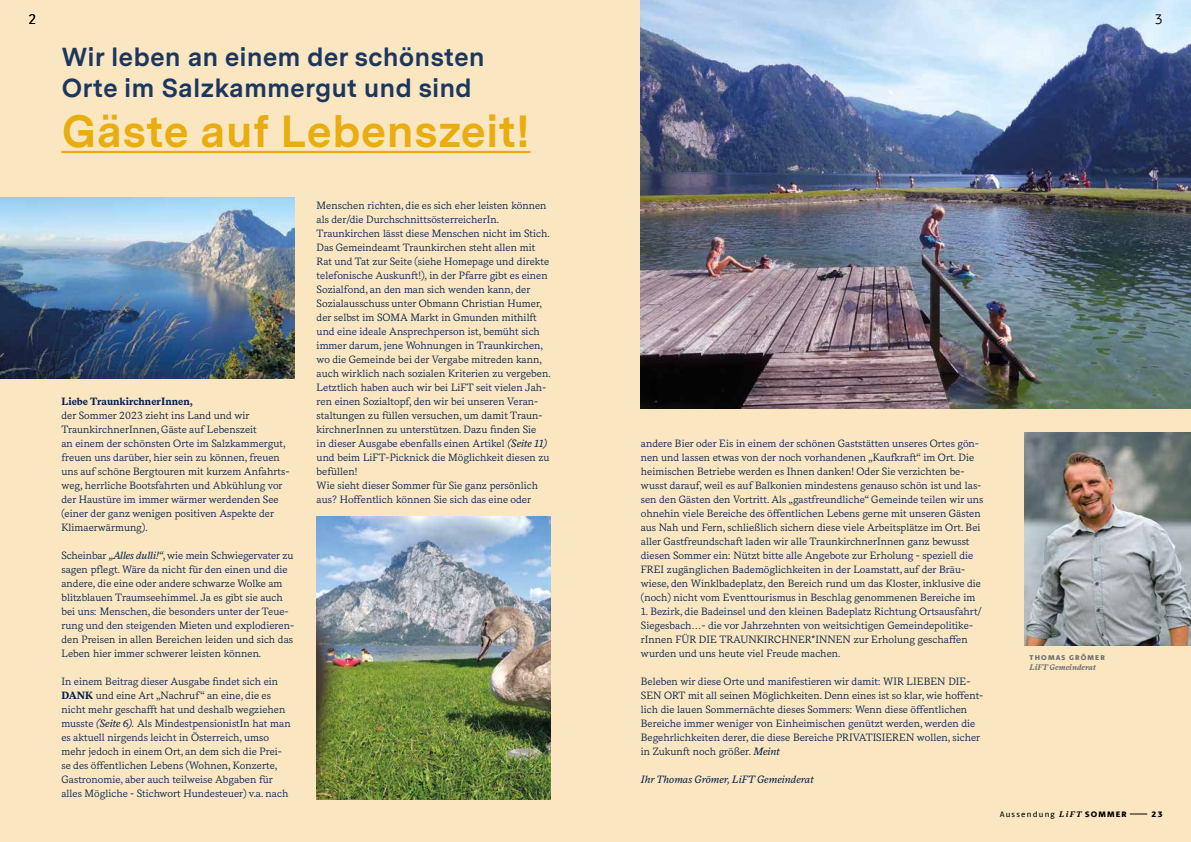
<style>
.page{position:relative;width:1191px;height:842px;background:#fae6c1}
.page>*{position:absolute;margin:0;border:0;box-sizing:border-box;transform-origin:0 0}
.t1{font:700 45px "Messina Sans";color:#e9ad10}
.t2{font:700 26px/31.2px "Messina Sans";color:#1b3760}
.t3{font:14px "Berlingske Sans";color:#000}
.t4{font:10.5px/14px "Messina Serif";color:#001f47}
.t5{font:italic 10.5px "Messina Serif";color:#001f47}
.t6{font:700 10.5px "Messina Serif";color:#001f47}
.t7{font:500 8px "Berlingske Sans";letter-spacing:.145em;color:#000}
.t8{font:italic 700 8px "Messina Serif";color:#706f6f}
.t9{font:900 8px "Berlingske Sans";color:#000}
.t10{font:900 7px "Berlingske Sans";letter-spacing:.17em;color:#706f6f}
.s1{font-style:italic}
.s2{font-weight:700}
.s3{font-family:"Messina Serif";font-weight:700;font-style:italic}
.s4{font-weight:900}
</style>
<div class="page">
<hr style="left:61px;top:151px;width:469px;height:2px;background:#e9ad10">
<img style="left:641px;top:0;width:550px;height:409px">
<img style="left:0;top:198px;width:295px;height:180px">
<svg style="left:1129px;top:813px;width:18px;height:1px"></svg>
<img style="left:1024px;top:432px;width:167px;height:213px">
<img style="left:317px;top:516px;width:233px;height:284px">
<h3 class="t3" style="left:28px;top:9px;width:9px">2</h3>
<h2 class="t2" style="left:61px;top:40px;width:425px">Wir leben an einem der schönsten<br>Orte im Salzkammergut und sind</h2>
<h1 class="t1" style="left:61px;top:98px;width:470px">Gäste auf Lebenszeit!</h1>
<p class="t6" style="left:61px;top:394px;width:133px">Liebe TraunkirchnerInnen,</p>
<p class="t4" style="left:61px;top:408px;width:229px">der Sommer 2023 zieht ins Land und wir TraunkirchnerInnen, Gäste auf Lebenszeit<br>an einem der schönsten Orte im Salzkammergut, freuen uns darüber, hier sein zu können, freuen uns auf schöne Bergtouren mit kurzem Anfahrts&shy;weg, herrliche Bootsfahrten und Abkühlung vor der Haustüre im immer wärmer werdenden See (einer der ganz wenigen positiven Aspekte der Klimaerwärmung).</p>
<p class="t4" style="left:61px;top:548px;width:234px">Scheinbar <span class="s1">„Alles dulli!“</span>, wie mein Schwiegervater zu sagen pflegt. Wäre da nicht für den einen und die andere, die eine oder andere schwarze Wolke am blitzblauen Traumseehimmel. Ja es gibt sie auch bei uns: Menschen, die besonders unter der Teue&shy;rung und den steigenden Mieten und explodieren&shy;den Preisen in allen Bereichen leiden und sich das Leben hier immer schwerer leisten können.</p>
<p class="t4" style="left:61px;top:674px;width:231px">In einem Beitrag dieser Ausgabe findet sich ein <span class="s2">DANK</span> und eine Art „Nachruf“ an eine, die es nicht mehr geschafft hat und deshalb wegziehen musste <span class="s1">(Seite 6)</span><span class="s1">.</span> Als MindestpensionistIn hat man es aktuell nirgends leicht in Österreich, umso mehr jedoch in einem Ort, an dem sich die Prei&shy;se des öffentlichen Lebens (Wohnen, Konzerte, Gastronomie, aber auch teilweise Abgaben für alles Mögliche - Stichwort Hundesteuer) v.a. nach</p>
<p class="t4" style="left:317px;top:198px;width:235px">Menschen richten, die es sich eher leisten können als der/die DurchschnittsösterreicherIn.<br>Traunkirchen lässt diese Menschen nicht im Stich.<br>Das Gemeindeamt Traunkirchen steht allen mit Rat und Tat zur Seite (siehe Homepage und direkte telefonische Auskunft!), in der Pfarre gibt es einen Sozialfond, an den man sich wenden kann, der Sozialausschuss unter Obmann Christian Humer, der selbst im SOMA Markt in Gmunden mithilft und eine ideale Ansprechperson ist, bemüht sich immer darum, jene Wohnungen in Traunkirchen, wo die Gemeinde bei der Vergabe mitreden kann, auch wirklich nach sozialen Kriterien zu vergeben.<br>Letztlich haben auch wir bei LiFT seit vielen Jah&shy;ren einen Sozialtopf, den wir bei unseren Veran&shy;staltungen zu füllen versuchen, um damit Traun&shy;kirchnerInnen zu unterstützen. Dazu finden Sie<br>in dieser Ausgabe ebenfalls einen Artikel <span class="s1">(Seite 11) </span>und beim LiFT-Picknick die Möglichkeit diesen zu befüllen!<br>Wie sieht dieser Sommer für Sie ganz persönlich aus? Hoffentlich können Sie sich das eine oder</p>
<h3 class="t3" style="left:1154px;top:9px;width:9px">3</h3>
<p class="t4" style="left:641px;top:436px;width:344px">andere Bier oder Eis in einem der schönen Gaststätten unseres Ortes gön&shy;nen und lassen etwas von der noch vorhandenen „Kaufkraft“ im Ort. Die heimischen Betriebe werden es Ihnen danken! Oder Sie verzichten be&shy;wusst darauf, weil es auf Balkonien mindestens genauso schön ist und las&shy;sen den Gästen den Vortritt. Als „gastfreundliche“ Gemeinde teilen wir uns ohnehin viele Bereiche des öffentlichen Lebens gerne mit unseren Gästen aus Nah und Fern, schließlich sichern diese viele Arbeitsplätze im Ort. Bei aller Gastfreundschaft laden wir alle TraunkirchnerInnen ganz bewusst diesen Sommer ein: Nützt bitte alle Angebote zur Erholung - speziell die FREI zugänglichen Bademöglichkeiten in der Loamstatt, auf der Bräu&shy;wiese, den Winklbadeplatz, den Bereich rund um das Kloster, inklusive die (noch) nicht vom Eventtourismus in Beschlag genommenen Bereiche im</p>
<p class="t4" style="left:641px;top:604px;width:342px">1. Bezirk, die Badeinsel und den kleinen Badeplatz Richtung Ortsausfahrt/ Siegesbach…- die vor Jahrzehnten von weitsichtigen Gemeindepolitike&shy;rInnen FÜR DIE TRAUNKIRCHNER*INNEN zur Erholung geschaffen wurden und uns heute viel Freude machen.</p>
<p class="t4" style="left:641px;top:674px;width:344px">Beleben wir diese Orte und manifestieren wir damit: WIR LIEBEN DIE-SEN ORT mit all seinen Möglichkeiten. Denn eines ist so klar, wie hoffent&shy;lich die lauen Sommernächte dieses Sommers: Wenn diese öffentlichen Bereiche immer weniger von Einheimischen genützt werden, werden die Begehrlichkeiten derer, die diese Bereiche PRIVATISIEREN wollen, sicher in Zukunft noch größer. <span class="s1">Meint</span></p>
<p class="t5" style="left:641px;top:772px;width:174px">Ihr Thomas Grömer, LiFT Gemeinderat</p>
<p class="t10" style="left:1029px;top:652px;width:77px">THOMAS GRÖMER</p>
<p class="t8" style="left:1029px;top:661px;width:68px">LiFT Gemeinderat</p>
<p class="t7" style="left:999px;top:808px;width:128px">Aussendung <span class="s3">LiFT</span> <span class="s4">SOMMER</span></p>
<p class="t9" style="left:1151px;top:808px;width:13px">23</p>
</div>
